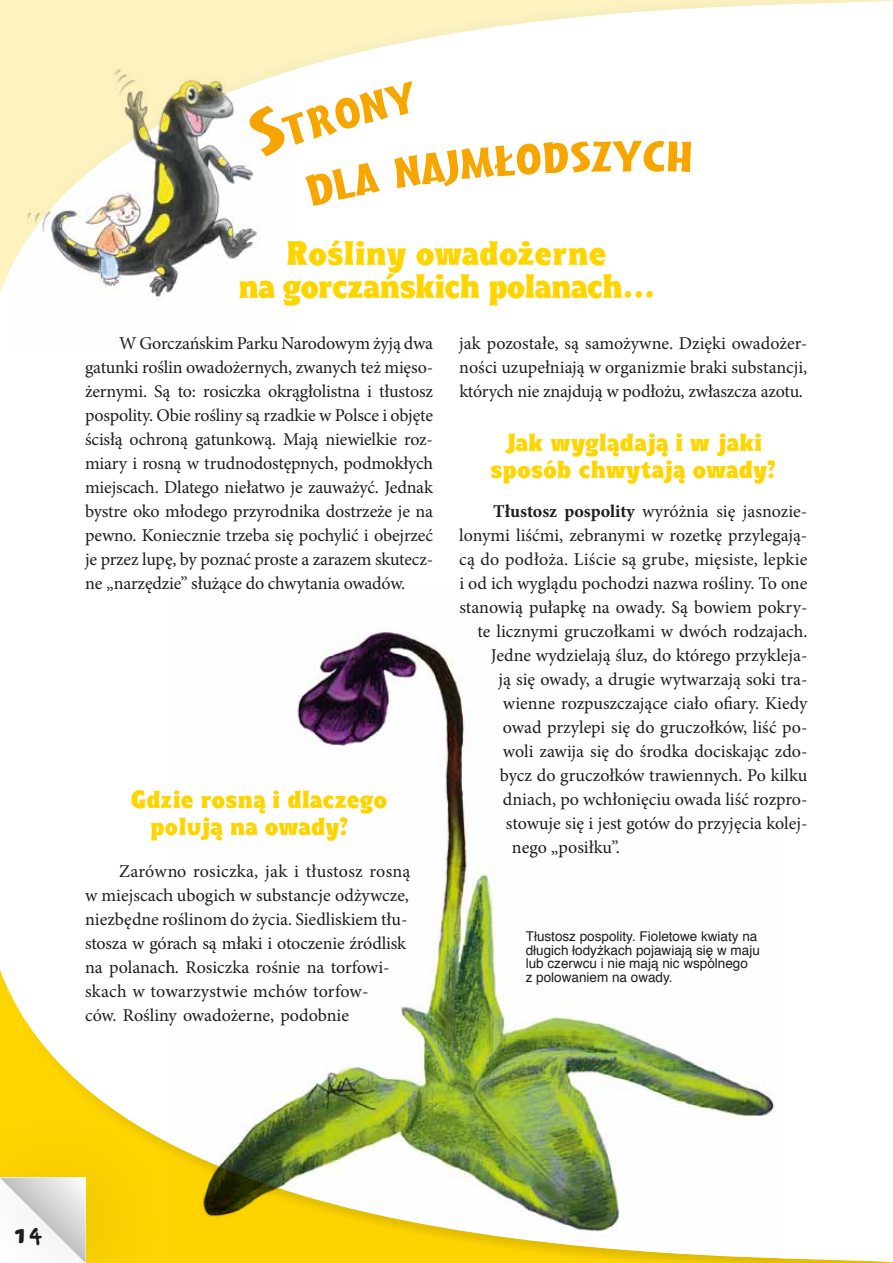
<style>
.page{position:relative;width:893px;height:1263px;background:#fff}
.page>*{position:absolute;margin:0;border:0;box-sizing:border-box;transform-origin:0 0}
.t1{font:60px "Breeze EFN";color:#f7a600}
.t2{font:33px/33px "Eukalyptus EFN";letter-spacing:-.02em;color:#ffd500;text-align:center}
.t3{font:24px/27px "Eukalyptus EFN";color:#ffd500}
.t4{font:21px "Bo B";color:#1d1d1b}
.t5{font:18px/24px "Minion Pro";color:#1d1d1b;text-align:justify}
.t6{font:13.5px/13.5px "Helvetica";color:#1d1d1b}
.s1{font-weight:700}
</style>
<div class="page">
<div style="left:0;top:921px;width:893px;height:342px;background:#1d1d1b;opacity:.25"></div>
<div style="left:0;top:1108px;width:172px;height:155px;background:#1d1d1b;opacity:.1"></div>
<svg style="left:0;top:1178px;width:85px;height:85px"></svg>
<div style="left:0;top:0;width:893px;height:342px;background:#1d1d1b;opacity:.25"></div>
<div style="left:879px;top:921px;width:14px;height:342px;background:#fff"></div>
<img style="left:9px;top:51px;width:285px;height:291px">
<img style="left:169px;top:632px;width:616px;height:631px">
<svg style="left:246px;top:81px;width:366px;height:125px"></svg>
<svg style="left:643px;top:141px;width:48px;height:31px"></svg>
<h1 class="t1" style="left:612px;top:107px;width:31px">y</h1>
<h2 class="t2" style="left:238px;top:236px;width:418px">Rośliny owadożerne<br>na gorczańskich polanach…</h2>
<p class="t5" style="left:85px;top:331px;width:350px;text-indent:34px">W Gorczańskim Parku Narodowym żyją dwa gatunki roślin owadożernych, zwanych też mięso&shy;żernymi. Są to: rosiczka okrągłolistna i tłustosz pospolity. Obie rośliny są rzadkie w Polsce i objęte ścisłą ochroną gatunkową. Mają niewielkie roz&shy;miary i rosną w trudnodostępnych, podmokłych miejscach. Dlatego niełatwo je zauważyć. Jednak bystre oko młodego przyrodnika dostrzeże je na pewno. Koniecznie trzeba się pochylić i obejrzeć je przez lupę, by poznać proste a zarazem skutecz&shy;ne „narzędzie” służące do chwytania owadów.</p>
<p class="t5" style="left:459px;top:331px;width:350px">jak pozostałe, są samożywne. Dzięki owadożer&shy;ności uzupełniają w organizmie braki substancji, których nie znajdują w podłożu, zwłaszcza azotu.</p>
<h3 class="t3" style="left:490px;top:429px;width:287px;text-align:center">Jak wyglądają i w jaki sposób chwytają owady?</h3>
<p class="t5" style="left:493px;top:499px;width:315px"><span class="s1">Tłustosz pospolity</span> wyróżnia się jasnozie-</p>
<p class="t5" style="left:459px;top:523px;width:350px">lonymi liśćmi, zebranymi w rozetkę przylegają-</p>
<p class="t5" style="left:459px;top:547px;width:350px">cą do podłoża. Liście są grube, mięsiste, lepkie</p>
<p class="t5" style="left:459px;top:571px;width:350px">i od ich wyglądu pochodzi nazwa rośliny. To one</p>
<p class="t5" style="left:459px;top:595px;width:350px">stanowią pułapkę na owady. Są bowiem pokry-</p>
<p class="t5" style="left:477px;top:619px;width:332px">te licznymi gruczołkami w dwóch rodzajach.</p>
<p class="t5" style="left:491px;top:643px;width:318px">Jedne wydzielają śluz, do którego przykleja-</p>
<p class="t5" style="left:498px;top:667px;width:311px">ją się owady, a drugie wytwarzają soki tra-</p>
<p class="t5" style="left:503px;top:691px;width:306px">wienne rozpuszczające ciało ofiary. Kiedy</p>
<p class="t5" style="left:503px;top:715px;width:306px">owad przylepi się do gruczołków, liść po-</p>
<p class="t5" style="left:503px;top:739px;width:306px">woli zawija się do środka dociskając zdo-</p>
<p class="t5" style="left:500px;top:763px;width:309px">bycz do gruczołków trawiennych. Po kilku</p>
<p class="t5" style="left:503px;top:787px;width:306px">dniach, po wchłonięciu owada liść rozpro-</p>
<p class="t5" style="left:506px;top:811px;width:303px">stowuje się i jest gotów do przyjęcia kolej-</p>
<p class="t5" style="left:512px;top:835px;width:109px">nego „posiłku”.</p>
<h3 class="t3" style="left:150px;top:786px;width:239px;text-indent:-20px">Gdzie rosną i dlaczego polują na owady?</h3>
<p class="t5" style="left:85px;top:859px;width:327px;text-align:left;text-indent:34px">Zarówno rosiczka, jak i tłustosz rosną w miejscach ubogich w substancje odżywcze, niezbędne roślinom do życia. Siedliskiem tłu&shy;stosza w górach są młaki i otoczenie źródlisk na polanach. Rosiczka rośnie na torfowi&shy;skach w towarzystwie mchów torfow-<br>ców. Rośliny owadożerne, podobnie</p>
<p class="t6" style="left:526px;top:930px;width:236px">Tłustosz pospolity. Fioletowe kwiaty na długich łodyżkach pojawiają się w maju lub czerwcu i nie mają nic wspólnego<br>z polowaniem na owady.</p>
<p class="t4" style="left:12px;top:1222px;width:33px">14</p>
</div>
